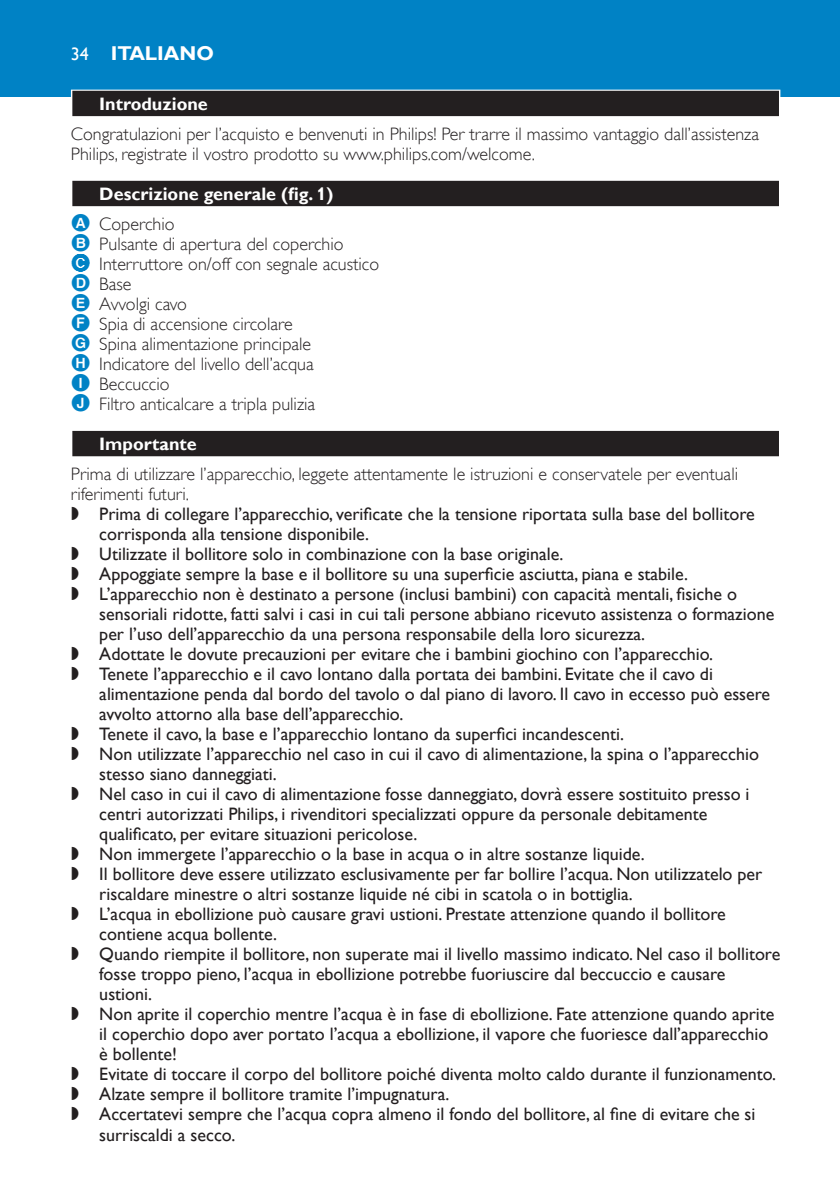
<style>
.page{position:relative;width:840px;height:1191px;background:#fff}
.page>*{position:absolute;margin:0;border:0;box-sizing:border-box;transform-origin:0 0}
.t1{font:700 20px "Gill Sans Alt One WGL";color:#fff}
.t2{font:18px/20px "Gill Sans Alt One WGL";color:#231f20}
.t3{font:18px/20px "Gill Sans Alt One WGL Light";color:#231f20}
.t4{font:700 18px "Gill Sans Alt One WGL";color:#fff}
.t5{font:18px/20px "Philips Ll Font Plain";color:#231f20}
.t6{font:18px "Gill Sans Alt One WGL";color:#fff}
.s1{font-family:"Bolletjesfonta Plain";font-size:19px;color:#0082c5}
</style>
<div class="page">
<div style="left:0;top:0;width:839px;height:96px;background:#0082c5"></div>
<div style="left:71px;top:90px;width:709px;height:28px;background:#e4e3e3"></div>
<div style="left:72px;top:91px;width:706px;height:25px;background:#231f20"></div>
<div style="left:71px;top:180px;width:709px;height:28px;background:#dadada"></div>
<div style="left:72px;top:181px;width:706px;height:25px;background:#231f20"></div>
<div style="left:71px;top:430px;width:709px;height:28px;background:#c3c2c2"></div>
<div style="left:72px;top:431px;width:706px;height:25px;background:#231f20"></div>
<p class="t6" style="left:71px;top:42px;width:19px">34</p>
<p class="t1" style="left:111px;top:40px;width:105px">Italiano</p>
<p class="t4" style="left:99px;top:92px;width:110px">I ntroduzione</p>
<p class="t3" style="left:71px;top:124px;width:689px">Congratulazioni per l’acquisto e benvenuti in Philips! Per trarre il massimo vantaggio dall’assistenza<br>Philips, registrate il vostro prodotto su www.philips.com/welcome.</p>
<p class="t4" style="left:99px;top:182px;width:235px">Descrizione generale (fig. 1)</p>
<p class="t3" style="left:71px;top:214px;width:309px"><span class="s1">A</span> Coperchio<br><span class="s1">B</span> Pulsante di apertura del coperchio<br><span class="s1">C</span> Interruttore on/off con segnale acustico<br><span class="s1">D</span> Base<br><span class="s1">E</span> Avvolgi cavo<br><span class="s1">F</span> Spia di accensione circolare<br><span class="s1">G</span> Spina alimentazione principale<br><span class="s1">H</span> Indicatore del livello dell’acqua<br><span class="s1">I</span> Beccuccio<br><span class="s1">J</span> Filtro anticalcare a tripla pulizia</p>
<p class="t4" style="left:99px;top:432px;width:99px">I mportante</p>
<p class="t3" style="left:71px;top:464px;width:668px">Prima di utilizzare l’apparecchio, leggete attentamente le istruzioni e conservatele per eventuali riferimenti futuri.</p>
<p class="t2" style="left:99px;top:504px;width:682px">Prima di collegare l’apparecchio, verificate che la tensione riportata sulla base del bollitore corrisponda alla tensione disponibile.<br>Utilizzate il bollitore solo in combinazione con la base originale.<br>Appoggiate sempre la base e il bollitore su una superficie asciutta, piana e stabile.<br>L’apparecchio non è destinato a persone (inclusi bambini) con capacità mentali, fisiche o sensoriali ridotte, fatti salvi i casi in cui tali persone abbiano ricevuto assistenza o formazione per l’uso dell’apparecchio da una persona responsabile della loro sicurezza.<br>Adottate le dovute precauzioni per evitare che i bambini giochino con l’apparecchio.<br>Tenete l’apparecchio e il cavo lontano dalla portata dei bambini. Evitate che il cavo di alimentazione penda dal bordo del tavolo o dal piano di lavoro. Il cavo in eccesso può essere avvolto attorno alla base dell’apparecchio.<br>Tenete il cavo, la base e l’apparecchio lontano da superfici incandescenti.<br>Non utilizzate l’apparecchio nel caso in cui il cavo di alimentazione, la spina o l’apparecchio stesso siano danneggiati.<br>Nel caso in cui il cavo di alimentazione fosse danneggiato, dovrà essere sostituito presso i centri autorizzati Philips, i rivenditori specializzati oppure da personale debitamente qualificato, per evitare situazioni pericolose.<br>Non immergete l’apparecchio o la base in acqua o in altre sostanze liquide.<br>Il bollitore deve essere utilizzato esclusivamente per far bollire l’acqua. Non utilizzatelo per riscaldare minestre o altri sostanze liquide né cibi in scatola o in bottiglia.<br>L’acqua in ebollizione può causare gravi ustioni. Prestate attenzione quando il bollitore contiene acqua bollente.<br>Quando riempite il bollitore, non superate mai il livello massimo indicato. Nel caso il bollitore fosse troppo pieno, l’acqua in ebollizione potrebbe fuoriuscire dal beccuccio e causare ustioni.<br>Non aprite il coperchio mentre l’acqua è in fase di ebollizione. Fate attenzione quando aprite il coperchio dopo aver portato l’acqua a ebollizione, il vapore che fuoriesce dall’apparecchio è bollente!<br>Evitate di toccare il corpo del bollitore poiché diventa molto caldo durante il funzionamento.<br>Alzate sempre il bollitore tramite l’impugnatura.<br>Accertatevi sempre che l’acqua copra almeno il fondo del bollitore, al fine di evitare che si surriscaldi a secco.</p>
<p class="t5" style="left:71px;top:504px;width:10px">,</p>
<p class="t5" style="left:71px;top:544px;width:10px;text-align:justify">, , ,</p>
<p class="t5" style="left:71px;top:644px;width:10px">, ,</p>
<p class="t5" style="left:71px;top:724px;width:10px">, ,</p>
<p class="t5" style="left:71px;top:784px;width:10px">,</p>
<p class="t5" style="left:71px;top:844px;width:10px">, ,</p>
<p class="t5" style="left:71px;top:904px;width:10px">,</p>
<p class="t5" style="left:71px;top:944px;width:10px">,</p>
<p class="t5" style="left:71px;top:1004px;width:10px">,</p>
<p class="t5" style="left:71px;top:1064px;width:10px;text-align:justify">, , ,</p>
</div>
